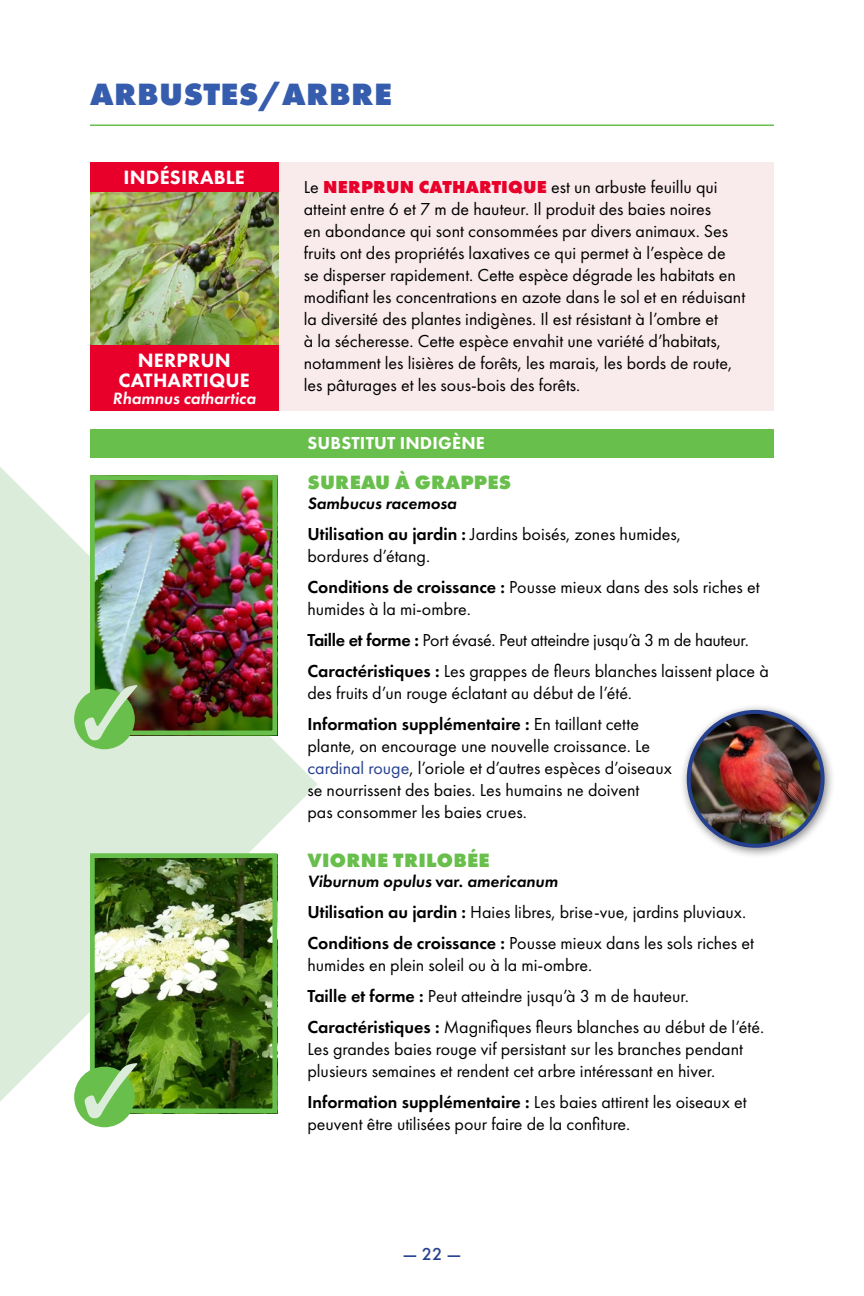
<style>
.page{position:relative;width:864px;height:1296px;background:#fff}
.page>*{position:absolute;margin:0;border:0;box-sizing:border-box;transform-origin:0 0}
.t1{font:800 32px "Futura PT";letter-spacing:.01em;color:#355cad}
.t2{font:800 20px/20px "Futura PT";letter-spacing:.01em;color:#fff;text-align:center}
.t3{font:800 20px "Futura PT";letter-spacing:.01em;color:#68bf4b}
.t4{font:18px/22px "Futura PT";color:#000}
.t5{font:800 18px "Futura PT";letter-spacing:.01em;color:#fff}
.t6{font:500 18px "Futura PT";color:#25408f}
.t7{font:italic 600 17px "Futura PT";color:#000}
.t8{font:italic 600 17px "Futura PT";color:#fff}
.s1{font-weight:800;color:#e8002a}
.s2{font-weight:600}
.s3{color:#25408f}
.s4{font-style:normal}
</style>
<div class="page">
<svg style="left:0;top:457px;width:318px;height:671px;fill:#dbecda"></svg>
<hr style="left:90px;top:124px;width:684px;height:2px;background:#68bf4b">
<div style="left:90px;top:162px;width:684px;height:249px;background:#f9eaec"></div>
<div style="left:90px;top:429px;width:684px;height:28px;background:#68bf4b"></div>
<img style="left:96px;top:481px;width:175px;height:248px">
<div style="left:90px;top:475px;width:187px;height:260px;border:5px solid #68bf4b"></div>
<div style="left:74px;top:689px;width:61px;height:60px;background:#68bf4b;border-radius:50%"></div>
<svg style="left:85px;top:685px;width:53px;height:55px"></svg>
<img style="left:96px;top:859px;width:175px;height:248px">
<div style="left:90px;top:853px;width:187px;height:260px;border:5px solid #68bf4b"></div>
<div style="left:74px;top:1067px;width:61px;height:60px;background:#68bf4b;border-radius:50%"></div>
<svg style="left:85px;top:1063px;width:53px;height:55px"></svg>
<img style="left:90px;top:191px;width:188px;height:154px">
<div style="left:90px;top:162px;width:188px;height:29px;background:#e8002a"></div>
<div style="left:90px;top:345px;width:188px;height:66px;background:#e8002a"></div>
<div style="left:679px;top:703px;width:157px;height:156px;background:#000;opacity:.5"></div>
<img style="left:689px;top:712px;width:134px;height:134px;border-radius:67px">
<div style="left:687px;top:710px;width:138px;height:138px;border:4px solid #25408f;border-radius:50%"></div>
<h1 class="t1" style="left:90px;top:74px;width:304px">ARBUSTES/ARBRE</h1>
<p class="t2" style="left:123px;top:167px;width:123px">INDÉSIRABLE</p>
<p class="t2" style="left:118px;top:350px;width:133px">NERPRUN<br>CATHARTIQUE</p>
<p class="t8" style="left:113px;top:388px;width:145px">Rhamnus cathartica</p>
<p class="t4" style="left:304px;top:176px;width:443px">Le <span class="s1">NERPRUN CATHARTIQUE</span> est un arbuste feuillu qui atteint entre 6 et 7 m de hauteur. Il produit des baies noires<br>en abondance qui sont consommées par divers animaux. Ses fruits ont des propriétés laxatives ce qui permet à l’espèce de se disperser rapidement. Cette espèce dégrade les habitats en modifiant les concentrations en azote dans le sol et en réduisant la diversité des plantes indigènes. Il est résistant à l’ombre et<br>à la sécheresse. Cette espèce envahit une variété d’habitats, notamment les lisières de forêts, les marais, les bords de route, les pâturages et les sous-bois des forêts.</p>
<p class="t5" style="left:308px;top:431px;width:179px">SUBSTITUT INDIGÈNE</p>
<p class="t3" style="left:308px;top:469px;width:205px">SUREAU À GRAPPES</p>
<p class="t7" style="left:307px;top:492px;width:151px">Sambucus racemosa</p>
<p class="t4" style="left:307px;top:523px;width:375px"><span class="s2">Utilisation au jardin :</span> Jardins boisés, zones humides, bordures d’étang.</p>
<p class="t4" style="left:307px;top:576px;width:454px"><span class="s2">Conditions de croissance :</span> Pousse mieux dans des sols riches et humides à la mi-ombre.</p>
<p class="t4" style="left:307px;top:624px;width:463px;line-height:31px"><span class="s2">Taille et forme :</span> Port évasé. Peut atteindre jusqu’à 3 m de hauteur.<br><span class="s2">Caractéristiques :</span> Les grappes de fleurs blanches laissent place à</p>
<p class="t4" style="left:307px;top:677px;width:333px;line-height:31px">des fruits d’un rouge éclatant au début de l’été.<br><span class="s2">Information supplémentaire :</span> En taillant cette</p>
<p class="t4" style="left:307px;top:734px;width:366px">plante, on encourage une nouvelle croissance. Le <span class="s3">cardinal rouge</span>, l’oriole et d’autres espèces d’oiseaux se nourrissent des baies. Les humains ne doivent<br>pas consommer les baies crues.</p>
<p class="t3" style="left:308px;top:847px;width:184px">VIORNE TRILOBÉE</p>
<p class="t7" style="left:307px;top:870px;width:252px">Viburnum opulus <span class="s4">var.</span> americanum</p>
<p class="t4" style="left:307px;top:896px;width:448px;line-height:31px"><span class="s2">Utilisation au jardin :</span> Haies libres, brise-vue, jardins pluviaux.<br><span class="s2">Conditions de croissance :</span> Pousse mieux dans les sols riches et</p>
<p class="t4" style="left:307px;top:949px;width:458px;line-height:31px">humides en plein soleil ou à la mi-ombre.<br><span class="s2">Taille et forme :</span> Peut atteindre jusqu’à 3 m de hauteur.<br><span class="s2">Caractéristiques :</span> Magnifiques fleurs blanches au début de l’été.</p>
<p class="t4" style="left:307px;top:1038px;width:437px">Les grandes baies rouge vif persistant sur les branches pendant plusieurs semaines et rendent cet arbre intéressant en hiver.</p>
<p class="t4" style="left:307px;top:1091px;width:441px"><span class="s2">Information supplémentaire :</span> Les baies attirent les oiseaux et peuvent être utilisées pour faire de la confiture.</p>
<p class="t6" style="left:402px;top:1243px;width:61px">— 22 —</p>
</div>
